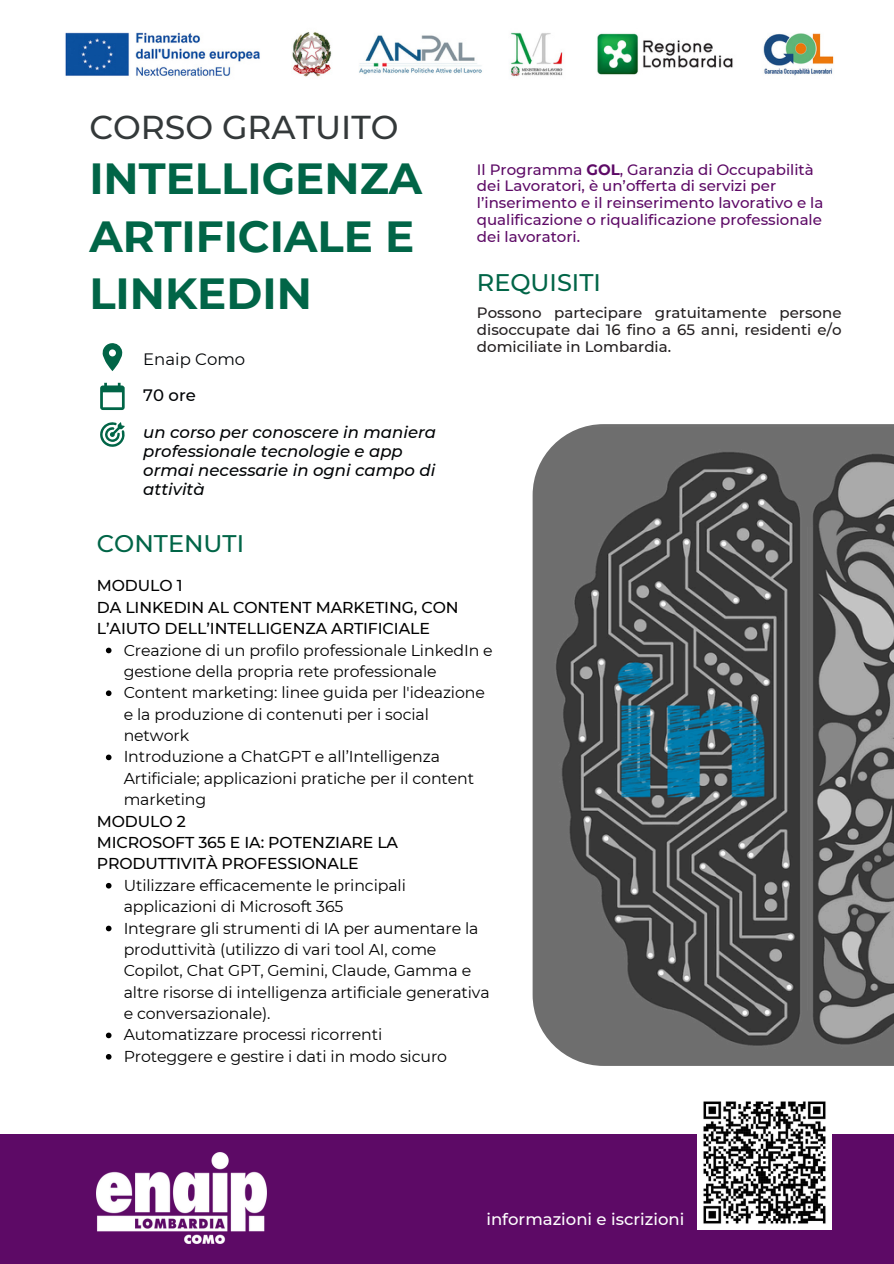
<style>
.page{position:relative;width:894px;height:1264px;background:#fff}
.page>*{position:absolute;margin:0;border:0;box-sizing:border-box;transform-origin:0 0}
.t1{font:700 43.5px/57.3px "Montserrat";color:#016547}
.t2{font:500 33px "Montserrat";color:#34393a}
.t3{font:500 24px "Montserrat";color:#016547}
.t4{font:italic 500 16.5px/19.2px "Montserrat";color:#000305}
.t5{font:500 16.5px "Montserrat";color:#fff}
.t6{font:16.5px "Montserrat";color:#000305}
.t7{font:500 16.5px "Montserrat";color:#000305}
.t8{font:15.75px/21.3px "Montserrat";letter-spacing:-.005em;color:#000}
.t9{font:500 15.75px/21.3px "Montserrat";letter-spacing:-.005em;color:#000}
.t10{font:500 15px/16.8px "Montserrat";color:#5d0a66}
.t11{font:500 15px/16.8px "Montserrat";color:#231f20;text-align:justify}
.s1{font-weight:700}
</style>
<div class="page">
<svg style="left:102px;top:343px;width:20px;height:28px"></svg>
<svg style="left:100px;top:383px;width:25px;height:27px"></svg>
<svg style="left:100px;top:422px;width:25px;height:25px"></svg>
<img style="left:532px;top:424px;width:361px;height:641px">
<div style="left:0;top:1133px;width:893px;height:130px;background:#5d0a66"></div>
<img style="left:65px;top:31px;width:769px;height:46px">
<img style="left:97px;top:1152px;width:170px;height:91px">
<img style="left:697px;top:1101px;width:134px;height:128px">
<svg style="left:106px;top:647px;width:5px;height:6px"></svg>
<svg style="left:106px;top:690px;width:5px;height:6px"></svg>
<svg style="left:106px;top:754px;width:5px;height:6px"></svg>
<svg style="left:106px;top:882px;width:5px;height:6px"></svg>
<svg style="left:106px;top:925px;width:5px;height:6px"></svg>
<svg style="left:106px;top:1032px;width:5px;height:6px"></svg>
<svg style="left:106px;top:1054px;width:5px;height:5px"></svg>
<h4 class="t2" style="left:89px;top:107px;width:311px">CORSO GRATUITO</h4>
<h4 class="t1" style="left:89px;top:150px;width:334px">INTELLIGENZA<br>ARTIFICIALE E<br>LINKEDIN</h4>
<h1 class="t6" style="left:143px;top:349px;width:103px">Enaip Como</h1>
<h4 class="t7" style="left:143px;top:385px;width:54px">70 ore</h4>
<p class="t4" style="left:143px;top:422px;width:294px">un corso per conoscere in maniera professionale tecnologie e app ormai necessarie in ogni campo di attività</p>
<p class="t3" style="left:97px;top:529px;width:149px">CONTENUTI</p>
<h4 class="t10" style="left:477px;top:161px;width:348px">Il Programma <span class="s1">GOL</span>, Garanzia di Occupabilità dei Lavoratori, è un’offerta di servizi per l’inserimento e il reinserimento lavorativo e la qualificazione o riqualificazione professionale dei lavoratori.</h4>
<h4 class="t3" style="left:477px;top:267px;width:125px">REQUISITI</h4>
<h2 class="t11" style="left:477px;top:304px;width:366px">Possono partecipare gratuitamente persone disoccupate dai 16 fino a 65 anni, residenti e/o domiciliate in Lombardia.</h2>
<h2 class="t9" style="left:97px;top:575px;width:363px">MODULO 1<br>DA LINKEDIN AL CONTENT MARKETING, CON<br>L’AIUTO DELL’INTELLIGENZA ARTIFICIALE</h2>
<h3 class="t8" style="left:124px;top:639px;width:370px">Creazione di un profilo professionale LinkedIn e gestione della propria rete professionale</h3>
<p class="t8" style="left:124px;top:682px;width:362px">Content marketing: linee guida per l'ideazione e la produzione di contenuti per i social network</p>
<p class="t8" style="left:124px;top:746px;width:352px">Introduzione a ChatGPT e all’Intelligenza<br>Artificiale; applicazioni pratiche per il content marketing</p>
<p class="t9" style="left:97px;top:810px;width:303px">MODULO 2<br>MICROSOFT 365 E IA: POTENZIARE LA<br>PRODUTTIVITÀ PROFESSIONALE</p>
<h3 class="t8" style="left:124px;top:874px;width:284px">Utilizzare efficacemente le principali applicazioni di Microsoft 365</h3>
<p class="t8" style="left:124px;top:917px;width:367px">Integrare gli strumenti di IA per aumentare la produttività (utilizzo di vari tool AI, come Copilot, Chat GPT, Gemini, Claude, Gamma e altre risorse di intelligenza artificiale generativa e conversazionale).</p>
<p class="t8" style="left:124px;top:1024px;width:260px">Automatizzare processi ricorrenti</p>
<p class="t8" style="left:124px;top:1045px;width:325px">Proteggere e gestire i dati in modo sicuro</p>
<p class="t5" style="left:486px;top:1208px;width:199px">informazioni e iscrizioni</p>
</div>
